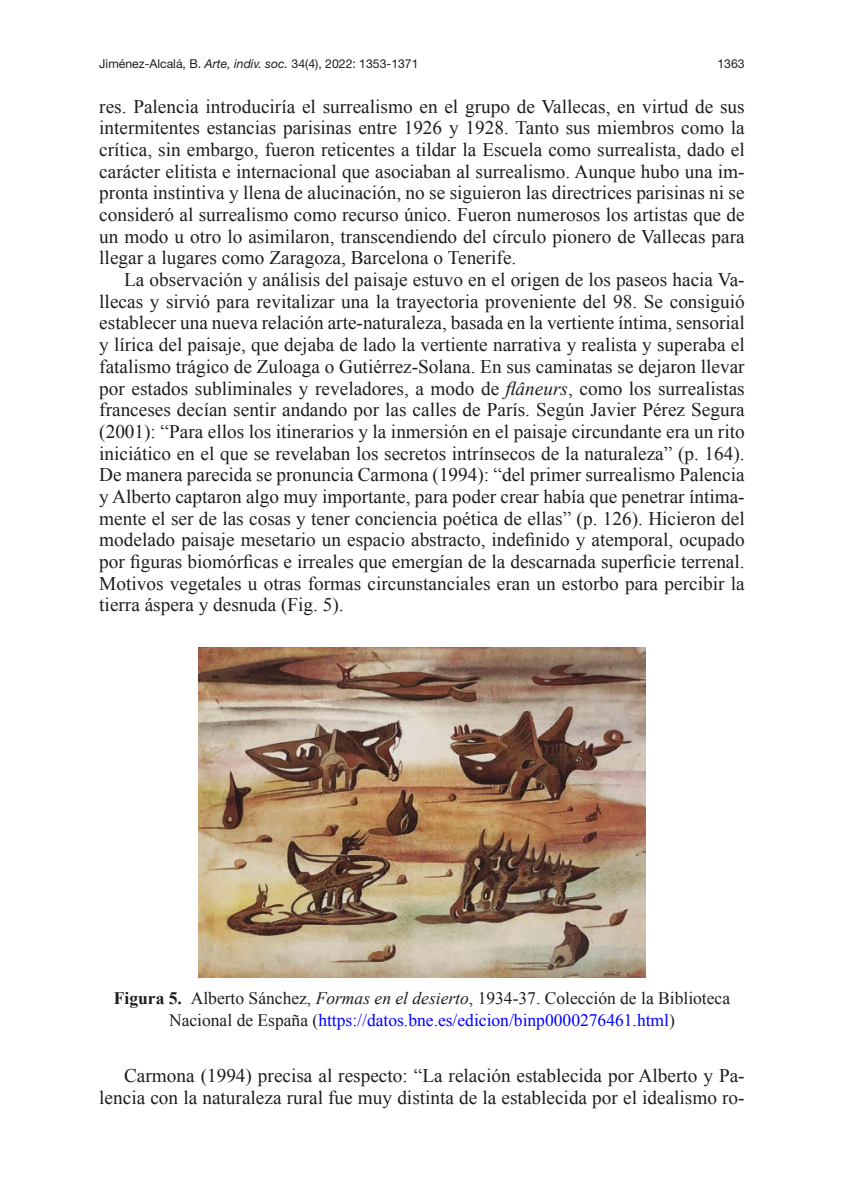
<style>
.page{position:relative;width:844px;height:1191px;background:#fff}
.page>*{position:absolute;margin:0;border:0;box-sizing:border-box;transform-origin:0 0}
._01_Texto_General{font:19.25px/21.7px "Times New Roman";color:#1d1d1b;text-align:justify}
._08_Pie_de_figuras{font:17.5px/21.7px "Times New Roman";color:#1d1d1b;text-align:center}
.t1{font:12.25px "Helvetica Neue LT Std";color:#1d1d1b}
.s1{font-style:italic}
.s2{font-weight:700}
.s3{color:#00f}
</style>
<div class="page">
<img style="left:198px;top:647px;width:447px;height:330px">
<p class="t1" style="left:99px;top:57px;width:321px">Jiménez-Alcalá, B. <span class="s1">Arte, indiv. soc.</span> 34(4), 2022: 1353-1371</p>
<p class="t1" style="left:717px;top:57px;width:29px">1363</p>
<p class="_01_Texto_General" style="left:99px;top:95px;width:646px">res. Palencia introduciría el surrealismo en el grupo de Vallecas, en virtud de sus intermitentes estancias parisinas entre 1926 y 1928. Tanto sus miembros como la crítica, sin embargo, fueron reticentes a tildar la Escuela como surrealista, dado el carácter elitista e internacional que asociaban al surrealismo. Aunque hubo una im&shy;pronta instintiva y llena de alucinación, no se siguieron las directrices parisinas ni se consideró al surrealismo como recurso único. Fueron numerosos los artistas que de un modo u otro lo asimilaron, transcendiendo del círculo pionero de Vallecas para llegar a lugares como Zaragoza, Barcelona o Tenerife.</p>
<p class="_01_Texto_General" style="left:99px;top:268px;width:646px;text-indent:25px">La observación y análisis del paisaje estuvo en el origen de los paseos hacia Va&shy;llecas y sirvió para revitalizar una la trayectoria proveniente del 98. Se consiguió establecer una nueva relación arte-naturaleza, basada en la vertiente íntima, sensorial y lírica del paisaje, que dejaba de lado la vertiente narrativa y realista y superaba el fatalismo trágico de Zuloaga o Gutiérrez-Solana. En sus caminatas se dejaron llevar por estados subliminales y reveladores, a modo de <span class="s1">flâneurs</span>, como los surrealistas franceses decían sentir andando por las calles de París. Según Javier Pérez Segura (2001): “Para ellos los itinerarios y la inmersión en el paisaje circundante era un rito iniciático en el que se revelaban los secretos intrínsecos de la naturaleza” (p. 164).<br>De manera parecida se pronuncia Carmona (1994): “del primer surrealismo Palencia y Alberto captaron algo muy importante, para poder crear había que penetrar íntima&shy;mente el ser de las cosas y tener conciencia poética de ellas” (p. 126). Hicieron del modelado paisaje mesetario un espacio abstracto, indefinido y atemporal, ocupado por figuras biomórficas e irreales que emergían de la descarnada superficie terrenal.<br>Motivos vegetales u otras formas circunstanciales eran un estorbo para percibir la tierra áspera y desnuda (Fig. 5).</p>
<p class="_08_Pie_de_figuras" style="left:114px;top:987px;width:617px"><span class="s2">Figura 5.</span> Alberto Sánchez, <span class="s1">Formas en el desierto</span>, 1934-37. Colección de la Biblioteca<br>Nacional de España (<span class="s3">https://datos.bne.es/edicion/binp0000276461.html</span>)</p>
<p class="_01_Texto_General" style="left:99px;top:1064px;width:646px;text-align:right">Carmona (1994) precisa al respecto: “La relación establecida por Alberto y Pa&shy;lencia con la naturaleza rural fue muy distinta de la establecida por el idealismo ro-</p>
</div>
